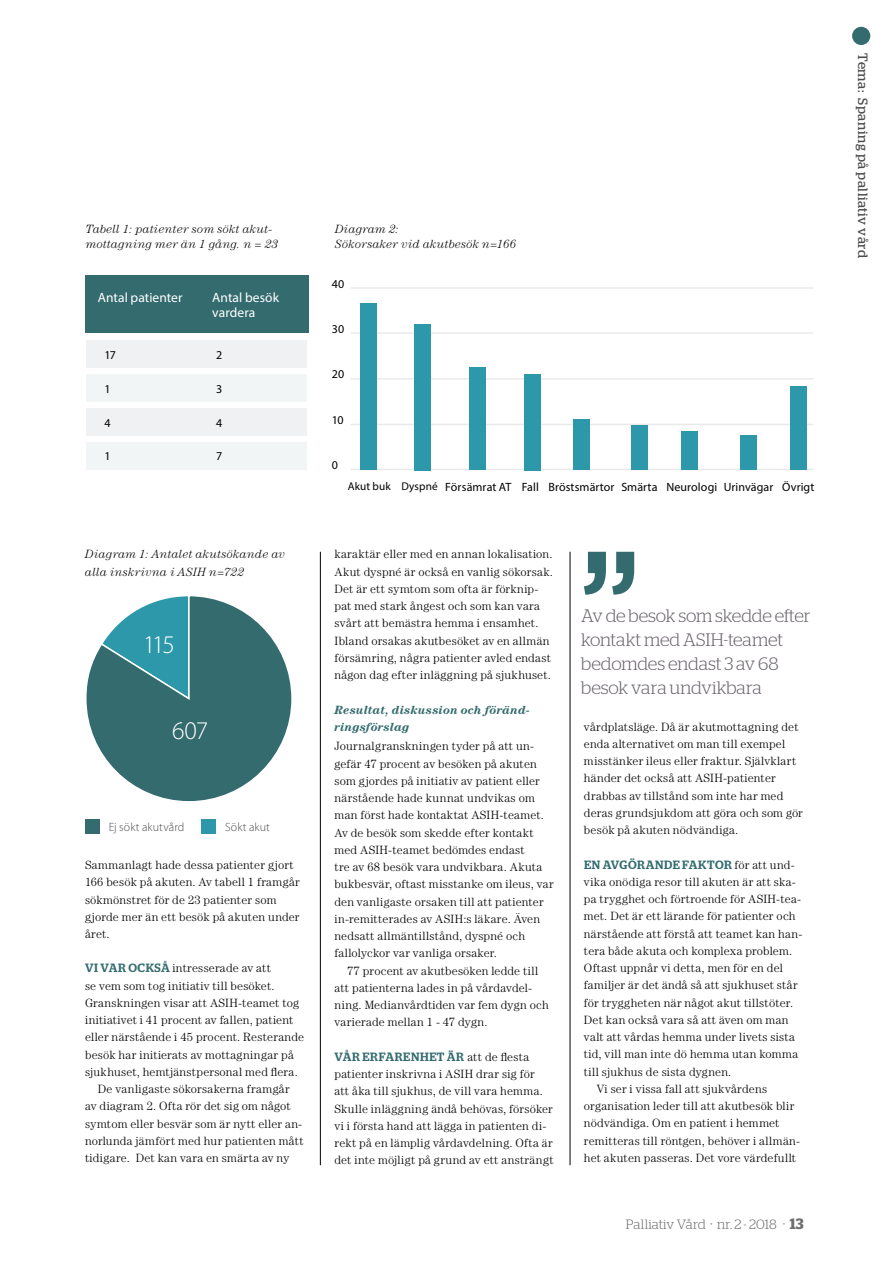
<style>
.page{position:relative;width:893px;height:1263px;background:#fff}
.page>*{position:absolute;margin:0;border:0;box-sizing:border-box;transform-origin:0 0}
.t1{font:300 25.5px "Myriad Pro";letter-spacing:-.07em;color:#fff}
.t2{font:300 18px/24px "Stag";letter-spacing:-.005em;color:#6a636c}
.t3{font:13.5px/15px "Myriad Pro";letter-spacing:.005em;color:#fff}
.t4{font:13.5px "Stag";letter-spacing:.04em;color:#4d4d4f}
.t5{font:300 13.5px "Stag";letter-spacing:.005em;color:#6d6e71}
.t6{font:300 12px/17.2px "Century Std";letter-spacing:.02em;color:#000}
.t7{font:italic 300 12px/15px "Century Std";letter-spacing:.02em;color:#000}
.t8{font:12px "Myriad Pro";letter-spacing:.005em;color:#000}
.t9{font:500 12px "Stag";letter-spacing:.05em;color:#336b6f}
.t10{font:italic 700 12px/17.2px "Century Std";letter-spacing:.01em;color:#336b6f}
.t11{font:300 12px "Myriad Pro";letter-spacing:.01em;color:#4d4d4f}
.s1{font-family:"Stag";font-weight:500;color:#336b6f}
.s2{font-size:11.25px}
.s3{font-family:"Century Std";font-weight:300;color:#000}
.s4{font-size:16.5px}
.s5{font-weight:600;font-size:15px}
</style>
<div class="page">
<svg style="left:86px;top:596px;width:206px;height:206px"></svg>
<div style="left:85px;top:820px;width:14px;height:14px;background:#336b6f"></div>
<div style="left:201px;top:820px;width:15px;height:14px;background:#2c98a9"></div>
<hr style="left:320px;top:552px;width:1px;height:613px;background:#000">
<hr style="left:570px;top:552px;width:1px;height:613px;background:#000">
<svg style="left:584px;top:552px;width:50px;height:43px"></svg>
<div style="left:85px;top:275px;width:224px;height:57px;background:#336b6f"></div>
<div style="left:86px;top:374px;width:220px;height:27px;background:#f1f5f5"></div>
<div style="left:86px;top:408px;width:220px;height:27px;background:#eff1f2"></div>
<div style="left:86px;top:340px;width:220px;height:27px;background:#eff1f2"></div>
<div style="left:86px;top:442px;width:220px;height:27px;background:#f1f5f5"></div>
<hr style="left:351px;top:469px;width:462px;height:1px;background:#808285">
<hr style="left:351px;top:424px;width:462px;height:1px;background:#808285">
<hr style="left:351px;top:378px;width:462px;height:2px;background:#808285">
<hr style="left:351px;top:332px;width:462px;height:2px;background:#808285">
<hr style="left:351px;top:287px;width:462px;height:2px;background:#808285">
<div style="left:361px;top:303px;width:16px;height:167px;background:#2c98a9"></div>
<div style="left:573px;top:420px;width:17px;height:50px;background:#2c98a9"></div>
<div style="left:469px;top:367px;width:16px;height:103px;background:#2c98a9"></div>
<div style="left:682px;top:431px;width:16px;height:39px;background:#2c98a9"></div>
<div style="left:414px;top:324px;width:17px;height:146px;background:#2c98a9"></div>
<div style="left:631px;top:425px;width:17px;height:45px;background:#2c98a9"></div>
<div style="left:525px;top:374px;width:16px;height:96px;background:#2c98a9"></div>
<div style="left:740px;top:435px;width:17px;height:35px;background:#2c98a9"></div>
<div style="left:791px;top:387px;width:16px;height:83px;background:#2c98a9"></div>
<div style="left:852px;top:27px;width:18px;height:18px;background:#336b6f;border-radius:50%"></div>
<p class="t7" style="left:86px;top:221px;width:194px">Tabell 1: patienter som sökt akut&shy;mottagning mer än 1 gång. n = 23</p>
<p class="t7" style="left:335px;top:221px;width:183px">Diagram 2:<br>Sökorsaker vid akutbesök n=166</p>
<p class="t3" style="left:98px;top:290px;width:86px">Antal patienter</p>
<p class="t3" style="left:212px;top:290px;width:68px">Antal besök vardera</p>
<p class="t8" style="left:105px;top:348px;width:13px">17</p>
<p class="t8" style="left:216px;top:348px;width:8px">2</p>
<p class="t8" style="left:105px;top:382px;width:8px">1</p>
<p class="t8" style="left:216px;top:382px;width:8px">3</p>
<p class="t8" style="left:105px;top:416px;width:8px">4</p>
<p class="t8" style="left:216px;top:416px;width:8px">4</p>
<p class="t8" style="left:105px;top:449px;width:8px">1</p>
<p class="t8" style="left:216px;top:449px;width:8px">7</p>
<p class="t7" style="left:85px;top:546px;width:201px;line-height:17.2px">Diagram 1: Antalet akutsökande av alla inskrivna i ASIH n=722</p>
<h1 class="t1" style="left:143px;top:629px;width:33px">115</h1>
<h1 class="t1" style="left:172px;top:715px;width:38px">607</h1>
<p class="t11" style="left:109px;top:819px;width:77px">Ej sökt akutvård</p>
<p class="t11" style="left:225px;top:819px;width:46px">Sökt akut</p>
<p class="t6" style="left:85px;top:856px;width:216px">Sammanlagt hade dessa patienter gjort<br>166 besök på akuten. Av tabell 1 framgår sökmönstret för de 23 patienter som gjorde mer än ett besök på akuten under året.</p>
<p class="t6" style="left:85px;top:959px;width:187px"><span class="s1">VI VAR OCKSÅ</span> intresserade av att</p>
<p class="t6" style="left:85px;top:977px;width:191px">se vem som tog initiativ till besöket.</p>
<p class="t6" style="left:85px;top:994px;width:216px">Granskningen visar att ASIH-teamet tog</p>
<p class="t6" style="left:85px;top:1011px;width:210px">initiativet i 41 procent av fallen, patient</p>
<p class="t6" style="left:85px;top:1028px;width:221px">eller närstående i 45 procent. Resterande</p>
<p class="t6" style="left:85px;top:1046px;width:210px">besök har initierats av mottagningar på</p>
<p class="t6" style="left:85px;top:1063px;width:214px">sjukhuset, hemtjänstpersonal med flera.</p>
<p class="t6" style="left:98px;top:1080px;width:194px">De vanligaste sökorsakerna framgår</p>
<p class="t6" style="left:85px;top:1097px;width:207px">av diagram 2. Ofta rör det sig om något</p>
<p class="t6" style="left:85px;top:1115px;width:219px">symtom eller besvär som är nytt eller an-</p>
<p class="t6" style="left:85px;top:1132px;width:220px">norlunda jämfört med hur patienten mått</p>
<p class="t6" style="left:85px;top:1149px;width:206px">tidigare. Det kan vara en smärta av ny</p>
<p class="t8" style="left:332px;top:277px;width:14px">40</p>
<p class="t8" style="left:332px;top:322px;width:14px">30</p>
<p class="t8" style="left:332px;top:367px;width:14px">20</p>
<p class="t8" style="left:332px;top:412px;width:13px">10</p>
<p class="t8" style="left:332px;top:457px;width:8px">0</p>
<p class="t8" style="left:348px;top:479px;width:468px"><span class="s2">Akut buk Dyspné</span> Försämrat AT Fall Bröstsmärtor Smärta Neurologi Urinvägar Övrigt</p>
<p class="t6" style="left:334px;top:545px;width:220px">karaktär eller med en annan lokalisation.<br>Akut dyspné är också en vanlig sökorsak.<br>Det är ett symtom som ofta är förknip&shy;pat med stark ångest och som kan vara svårt att bemästra hemma i ensamhet.<br>Ibland orsakas akutbesöket av en allmän försämring, några patienter avled endast någon dag efter inläggning på sjukhuset.</p>
<p class="t10" style="left:334px;top:701px;width:197px">Resultat, diskussion och föränd&shy;ringsförslag</p>
<p class="t6" style="left:334px;top:737px;width:221px">Journalgranskningen tyder på att un&shy;gefär 47 procent av besöken på akuten som gjordes på initiativ av patient eller närstående hade kunnat undvikas om man först hade kontaktat ASIH-teamet.<br>Av de besök som skedde efter kontakt med ASIH-teamet bedömdes endast<br>tre av 68 besök vara undvikbara. Akuta bukbesvär, oftast misstanke om ileus, var den vanligaste orsaken till att patienter in-remitterades av ASIH:s läkare. Även nedsatt allmäntillstånd, dyspné och fallolyckor var vanliga orsaker.</p>
<p class="t6" style="left:334px;top:962px;width:216px;text-indent:13px">77 procent av akutbesöken ledde till att patienterna lades in på vårdavdel&shy;ning. Medianvårdtiden var fem dygn och varierade mellan 1 - 47 dygn.</p>
<p class="t9" style="left:335px;top:1049px;width:196px">VÅR ERFARENHET ÄR <span class="s3">att de flesta</span></p>
<p class="t6" style="left:334px;top:1065px;width:221px">patienter inskrivna i ASIH drar sig för<br>att åka till sjukhus, de vill vara hemma.<br>Skulle inläggning ändå behövas, försöker vi i första hand att lägga in patienten di&shy;rekt på en lämplig vårdavdelning. Ofta är det inte möjligt på grund av ett ansträngt</p>
<h2 class="t2" style="left:581px;top:604px;width:231px">Av de besok som skedde efter kontakt med ASIH-teamet bedomdes endast 3 av 68 besok vara undvikbara</h2>
<p class="t6" style="left:584px;top:718px;width:220px">vårdplatsläge. Då är akutmottagning det enda alternativet om man till exempel misstänker ileus eller fraktur. Självklart händer det också att ASIH-patienter drabbas av tillstånd som inte har med deras grundsjukdom att göra och som gör besök på akuten nödvändiga.</p>
<p class="t9" style="left:584px;top:857px;width:212px">EN AVGÖRANDE FAKTOR <span class="s3">för att und-</span></p>
<p class="t6" style="left:584px;top:873px;width:213px">vika onödiga resor till akuten är att ska-</p>
<p class="t6" style="left:584px;top:890px;width:219px">pa trygghet och förtroende för ASIH-tea-</p>
<p class="t6" style="left:584px;top:907px;width:213px">met. Det är ett lärande för patienter och</p>
<p class="t6" style="left:584px;top:925px;width:220px">närstående att förstå att teamet kan han-</p>
<p class="t6" style="left:584px;top:942px;width:210px">tera både akuta och komplexa problem.</p>
<p class="t6" style="left:584px;top:959px;width:200px">Oftast uppnår vi detta, men för en del</p>
<p class="t6" style="left:584px;top:976px;width:215px">familjer är det ändå så att sjukhuset står</p>
<p class="t6" style="left:584px;top:994px;width:211px">för tryggheten när något akut tillstöter.</p>
<p class="t6" style="left:584px;top:1011px;width:206px">Det kan också vara så att även om man</p>
<p class="t6" style="left:584px;top:1028px;width:212px">valt att vårdas hemma under livets sista</p>
<p class="t6" style="left:584px;top:1045px;width:216px">tid, vill man inte dö hemma utan komma</p>
<p class="t6" style="left:584px;top:1063px;width:149px">till sjukhus de sista dygnen.</p>
<p class="t6" style="left:597px;top:1080px;width:172px">Vi ser i vissa fall att sjukvårdens</p>
<p class="t6" style="left:584px;top:1097px;width:212px">organisation leder till att akutbesök blir</p>
<p class="t6" style="left:584px;top:1114px;width:197px">nödvändiga. Om en patient i hemmet</p>
<p class="t6" style="left:584px;top:1132px;width:218px">remitteras till röntgen, behöver i allmän-</p>
<p class="t6" style="left:584px;top:1149px;width:214px">het akuten passeras. Det vore värdefullt</p>
<p class="t5" style="left:626px;top:1217px;width:179px">Palliativ Vård <span class="s4">·</span> nr. 2 - 2018 <span class="s4">·</span> <span class="s5">13</span></p>
<p class="t4" style="left:871px;top:53px;width:206px;rotate:90deg">Tema: Spaning på palliativ vård</p>
</div>
